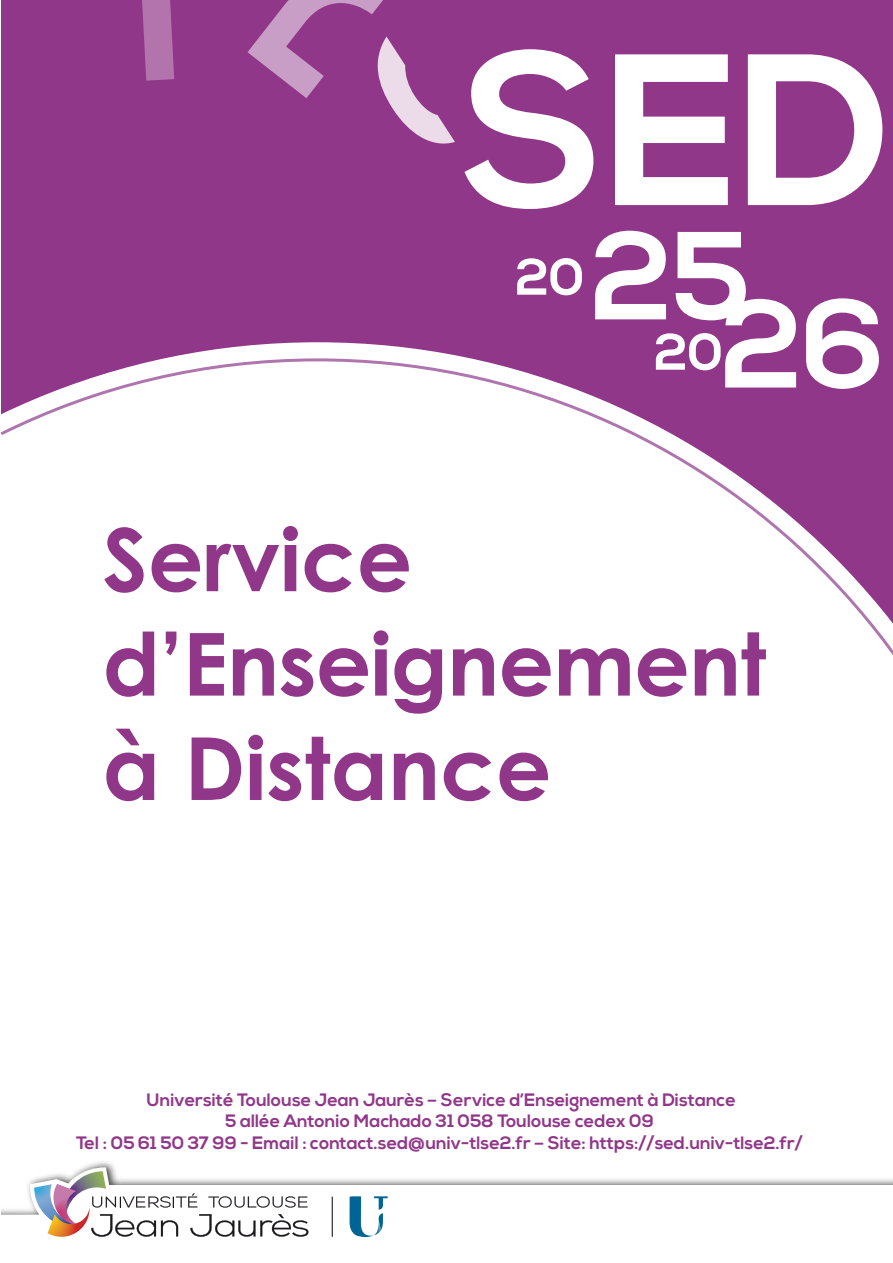
<style>
.page{position:relative;width:893px;height:1263px;background:#fff}
.page>*{position:absolute;margin:0;border:0;box-sizing:border-box;transform-origin:0 0}
.t1{font:700 215.25px "Nexa";color:#fff}
.t2{font:700 125.1px "Nexa";color:#fff}
.t3{font:700 87px/104.4px "Century Gothic";color:#913789}
.t4{font:700 51.3px "Nexa";color:#fff}
.t5{font:700 18px/21.6px "Nexa";color:#913789;text-align:center}
</style>
<div class="page">
<div style="left:2px;top:0;width:891px;height:1263px;background:#913789"></div>
<div style="left:0;top:357px;width:893px;height:799px;background:#fff"></div>
<div style="left:2px;top:1156px;width:891px;height:11px;background:#fff"></div>
<div style="left:1px;top:1167px;width:892px;height:93px;background:#fff"></div>
<svg style="left:34px;top:1171px;width:275px;height:66px;background:#dbd8d8"></svg>
<hr style="left:2px;top:1260px;width:891px;height:3px;background:#fff">
<svg style="left:349px;top:1196px;width:39px;height:41px;background:#9fc5d7"></svg>
<hr style="left:332px;top:1197px;width:1px;height:40px;background:#000">
<svg style="left:142px;top:0;width:32px;height:81px;background:#ae6ba8"></svg>
<svg style="left:248px;top:0;width:207px;height:144px"></svg>
<h1 class="t1" style="left:463px;top:7px;width:430px">SED</h1>
<h3 class="t4" style="left:515px;top:247px;width:71px">20</h3>
<h2 class="t2" style="left:590px;top:204px;width:161px">25</h2>
<h3 class="t4" style="left:654px;top:322px;width:71px">20</h3>
<h2 class="t2" style="left:721px;top:272px;width:166px">26</h2>
<h3 class="t3" style="left:103px;top:505px;width:665px">Service d’Enseignement à Distance</h3>
<p class="t5" style="left:76px;top:1089px;width:728px">Université Toulouse Jean Jaurès – Service d’Enseignement à Distance<br>5 allée Antonio Machado 31 058 Toulouse cedex 09<br>Tel : 05 61 50 37 99 - Email : contact.sed@univ-tlse2.fr – Site: https://sed.univ-tlse2.fr/</p>
</div>
